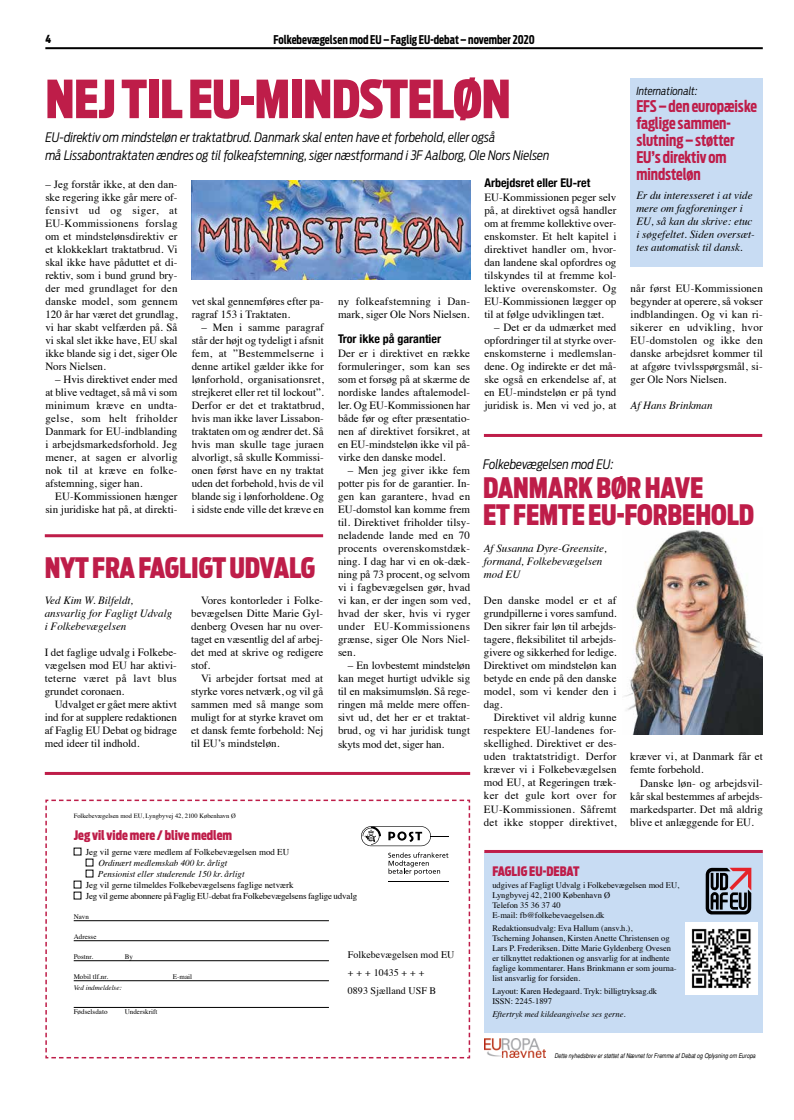
<style>
.page{position:relative;width:794px;height:1120px;background:#fff}
.page>*{position:absolute;margin:0;border:0;box-sizing:border-box;transform-origin:0 0}
.t1{font:900 extra-condensed 52px "Antenna";letter-spacing:-.01em;color:#be1d49}
.t2{font:900 extra-condensed 28px/27px "Antenna";letter-spacing:-.005em;color:#be1d49}
.t3{font:700 extra-condensed 16px/17px "Antenna";color:#be1d49}
.t4{font:italic 300 13px/18px "Antenna Condensed";color:#000}
.t5{font:900 extra-condensed 13px "Antenna";letter-spacing:.005em;color:#be1d49}
.t6{font:700 extra-condensed 12px "Antenna";letter-spacing:.005em;color:#000}
.t7{font:700 condensed 12px "Helvetica Neue";color:#000}
.t8{font:11px/13px "Times";color:#000;text-align:justify}
.t9{font:italic 11px/13px "Times";color:#000}
.t10{font:italic 300 11px "Antenna Condensed";color:#000}
.t11{font:900 extra-condensed 11px "Antenna";color:#000}
.t12{font:10px/18px "Times";letter-spacing:.005em;color:#000}
.t13{font:9px/11px "Times";letter-spacing:-.02em;color:#000}
.t14{font:italic 9px/11px "Times";color:#000}
.t15{font:9px "Times";color:#000}
.t16{font:8.5px/10px "Times";color:#000}
.t17{font:italic 8.5px "Times";color:#000}
.t18{font:7px "Times";letter-spacing:.005em;color:#000}
.t19{font:italic 7px "Times";letter-spacing:.005em;color:#000}
.t20{font:italic condensed 6.5px "Helvetica";color:#000}
.t21{font:6.5px "Times";color:#000}
</style>
<div class="page">
<svg style="left:45px;top:799px;width:425px;height:259px"></svg>
<div style="left:484px;top:852px;width:279px;height:180px;background:#c8dcf3"></div>
<hr style="left:45px;top:47px;width:718px;height:2px;background:#000">
<svg style="left:705px;top:868px;width:46px;height:46px"></svg>
<img style="left:685px;top:923px;width:72px;height:71px">
<hr style="left:45px;top:772px;width:425px;height:3px;background:#be1d49">
<hr style="left:484px;top:850px;width:279px;height:3px;background:#be1d49">
<img style="left:484px;top:1038px;width:61px;height:19px">
<img style="left:624px;top:529px;width:139px;height:205px">
<img style="left:192px;top:180px;width:278px;height:99px">
<div style="left:630px;top:78px;width:133px;height:188px;background:#c8dcf3"></div>
<hr style="left:484px;top:434px;width:278px;height:3px;background:#be1d49">
<hr style="left:45px;top:534px;width:278px;height:3px;background:#be1d49">
<p class="t11" style="left:45px;top:32px;width:7px">4</p>
<p class="t6" style="left:273px;top:32px;width:263px">Folkebevægelsen mod EU – Faglig EU-debat – november 2020</p>
<h1 class="t1" style="left:45px;top:65px;width:467px">NEJ TIL EU-MINDSTELØN</h1>
<p class="t4" style="left:45px;top:128px;width:505px">EU-direktiv om mindsteløn er traktatbrud. Danmark skal enten have et forbehold, eller også<br>må Lissabontraktaten ændres og til folkeafstemning, siger næstformand i 3F Aalborg, Ole Nors Nielsen</p>
<p class="t8" style="left:45px;top:177px;width:134px">– Jeg forstår ikke, at den dan&shy;ske regering ikke går mere of&shy;fensivt ud og siger, at EU-Kommissionens forslag om et mindstelønsdirektiv er et klokkeklart traktatbrud. Vi skal ikke have påduttet et di&shy;rektiv, som i bund grund bry&shy;der med grundlaget for den danske model, som gennem 120 år har været det grundlag, vi har skabt velfærden på. Så vi skal slet ikke have, EU skal ikke blande sig i det, siger Ole Nors Nielsen.</p>
<p class="t8" style="left:45px;top:372px;width:134px;text-indent:10px">– Hvis direktivet ender med at blive vedtaget, så må vi som minimum kræve en undta&shy;gelse, som helt friholder Danmark for EU-indblanding i arbejdsmarkedsforhold. Jeg mener, at sagen er alvorlig nok til at kræve en folke&shy;afstemning, siger han.</p>
<p class="t8" style="left:45px;top:489px;width:134px;text-align:right">EU-Kommissionen hænger sin juridiske hat på, at direkti-</p>
<p class="t10" style="left:636px;top:84px;width:63px">Internationalt:</p>
<h3 class="t3" style="left:636px;top:98px;width:122px">EFS – den europæiske faglige sammen&shy;slutning – støtter<br>EU’s direktiv om mindsteløn</h3>
<p class="t9" style="left:636px;top:188px;width:120px">Er du interesseret i at vide mere om fagforeninger i<br>EU, så kan du skrive: etuc i søgefeltet. Siden oversæt&shy;tes automatisk til dansk.</p>
<p class="t7" style="left:484px;top:173px;width:107px">Arbejdsret eller EU-ret</p>
<p class="t8" style="left:484px;top:190px;width:134px">EU-Kommissionen peger selv på, at direktivet også handler om at fremme kollektive over&shy;enskomster. Et helt kapitel i direktivet handler om, hvor&shy;dan landene skal opfordres og tilskyndes til at fremme kol&shy;lektive overenskomster. Og EU-Kommissionen lægger op til at følge udviklingen tæt.</p>
<p class="t8" style="left:484px;top:320px;width:134px;text-indent:10px">– Det er da udmærket med opfordringer til at styrke over&shy;enskomsterne i medlemslan&shy;dene. Og indirekte er det må&shy;ske også en erkendelse af, at en EU-mindsteløn er på tynd juridisk is. Men vi ved jo, at</p>
<p class="t8" style="left:630px;top:281px;width:134px">når først EU-Kommissionen begynder at operere, så vokser indblandingen. Og vi kan ri&shy;sikerer en udvikling, hvor EU-domstolen og ikke den danske arbejdsret kommer til at afgøre tvivlsspørgsmål, si&shy;ger Ole Nors Nielsen.</p>
<p class="t9" style="left:630px;top:398px;width:83px">Af Hans Brinkman</p>
<p class="t8" style="left:192px;top:294px;width:134px">vet skal gennemføres efter pa&shy;ragraf 153 i Traktaten.</p>
<p class="t8" style="left:192px;top:320px;width:134px;text-indent:10px">– Men i samme paragraf står der højt og tydeligt i afsnit fem, at ”Bestemmelserne i denne artikel gælder ikke for lønforhold, organisationsret, strejkeret eller ret til lockout”.<br>Derfor er det et traktatbrud, hvis man ikke laver Lissabon&shy;traktaten om og ændrer det. Så hvis man skulle tage juraen alvorligt, så skulle Kommissi&shy;onen først have en ny traktat uden det forbehold, hvis de vil blande sig i lønforholdene. Og i sidste ende ville det kræve en</p>
<p class="t8" style="left:338px;top:294px;width:134px">ny folkeafstemning i Dan&shy;mark, siger Ole Nors Nielsen.</p>
<p class="t7" style="left:338px;top:329px;width:104px">Tror ikke på garantier</p>
<p class="t8" style="left:338px;top:346px;width:134px">Der er i direktivet en række formuleringer, som kan ses som et forsøg på at skærme de nordiske landes aftalemodel&shy;ler. Og EU-Kommissionen har både før og efter præsentatio&shy;nen af direktivet forsikret, at en EU-mindsteløn ikke vil på&shy;virke den danske model.</p>
<p class="t8" style="left:338px;top:463px;width:134px;text-indent:10px">– Men jeg giver ikke fem potter pis for de garantier. In&shy;gen kan garantere, hvad en EU-domstol kan komme frem til. Direktivet friholder tilsy&shy;neladende lande med en 70 procents overenskomstdæk&shy;ning. I dag har vi en ok-dæk&shy;ning på 73 procent, og selvom vi i fagbevægelsen gør, hvad vi kan, er der ingen som ved, hvad der sker, hvis vi ryger under EU-Kommissionens grænse, siger Ole Nors Niel&shy;sen.</p>
<p class="t8" style="left:338px;top:658px;width:134px;text-indent:10px">– En lovbestemt mindsteløn kan meget hurtigt udvikle sig til en maksimumsløn. Så rege&shy;ringen må melde mere offen&shy;sivt ud, det her er et traktat&shy;brud, og vi har juridisk tungt skyts mod det, siger han.</p>
<p class="t4" style="left:483px;top:455px;width:132px">Folkebevægelsen mod EU:</p>
<h2 class="t2" style="left:483px;top:475px;width:272px">DANMARK BØR HAVE<br>ET FEMTE EU-FORBEHOLD</h2>
<p class="t9" style="left:484px;top:541px;width:124px">Af Susanna Dyre-Greensite, formand, Folkebevægelsen mod EU</p>
<p class="t8" style="left:484px;top:593px;width:134px">Den danske model er et af grundpillerne i vores samfund.<br>Den sikrer fair løn til arbejds&shy;tagere, fleksibilitet til arbejds&shy;givere og sikkerhed for ledige.<br>Direktivet om mindsteløn kan betyde en ende på den danske model, som vi kender den i dag.</p>
<p class="t8" style="left:484px;top:710px;width:134px;text-indent:10px">Direktivet vil aldrig kunne respektere EU-landenes for&shy;skellighed. Direktivet er des&shy;uden traktatstridigt. Derfor kræver vi i Folkebevægelsen mod EU, at Regeringen træk&shy;ker det gule kort over for EU-Kommissionen. Såfremt det ikke stopper direktivet,</p>
<h2 class="t2" style="left:45px;top:555px;width:272px">NYT FRA FAGLIGT UDVALG</h2>
<p class="t9" style="left:45px;top:593px;width:129px">Ved Kim W. Bilfeldt, ansvarlig for Fagligt Udvalg i Folkebevægelsen</p>
<p class="t8" style="left:45px;top:645px;width:134px">I det faglige udvalg i Folkebe&shy;vægelsen mod EU har aktivi&shy;teterne været på lavt blus grundet coronaen.</p>
<p class="t8" style="left:45px;top:697px;width:134px;text-indent:10px">Udvalget er gået mere aktivt ind for at supplere redaktionen af Faglig EU Debat og bidrage med ideer til indhold.</p>
<p class="t8" style="left:191px;top:593px;width:134px;text-indent:10px">Vores kontorleder i Folke&shy;bevægelsen Ditte Marie Gyl&shy;denberg Ovesen har nu over&shy;taget en væsentlig del af arbej&shy;det med at skrive og redigere stof.</p>
<p class="t8" style="left:191px;top:671px;width:134px;text-indent:10px">Vi arbejder fortsat med at styrke vores netværk, og vil gå sammen med så mange som muligt for at styrke kravet om et dansk femte forbehold: Nej til EU’s mindsteløn.</p>
<p class="t8" style="left:630px;top:749px;width:134px">kræver vi, at Danmark får et femte forbehold.</p>
<p class="t8" style="left:630px;top:775px;width:134px;text-indent:10px">Danske løn- og arbejdsvil&shy;kår skal bestemmes af arbejds&shy;markedsparter. Det må aldrig blive et anlæggende for EU.</p>
<p class="t21" style="left:74px;top:810px;width:163px">Folkebevægelsen mod EU, Lyngbyvej 42, 2100 København Ø</p>
<p class="t5" style="left:74px;top:826px;width:160px">Jeg vil vide mere / blive medlem</p>
<p class="t15" style="left:86px;top:843px;width:205px">Jeg vil gerne være medlem af Folkebevægelsen mod EU</p>
<p class="t14" style="left:98px;top:857px;width:148px">Ordinært medlemskab 400 kr. årligt<br>Pensionist eller studerende 150 kr. årligt</p>
<p class="t13" style="left:86px;top:878px;width:273px">Jeg vil gerne tilmeldes Folkebevægelsens faglige netværk<br>Jeg vil gerne abonnere på Faglig EU-debat fra Folkebevægelsens faglige udvalg</p>
<p class="t18" style="left:74px;top:910px;width:17px">Navn</p>
<p class="t18" style="left:74px;top:930px;width:24px">Adresse</p>
<p class="t18" style="left:74px;top:950px;width:21px">Postnr.</p>
<p class="t18" style="left:125px;top:950px;width:10px">By</p>
<p class="t18" style="left:74px;top:970px;width:36px">Mobil tlf.nr.</p>
<p class="t18" style="left:173px;top:970px;width:21px">E-mail</p>
<p class="t19" style="left:74px;top:981px;width:50px">Ved indmeldelse:</p>
<p class="t18" style="left:74px;top:1005px;width:35px">Fødselsdato</p>
<p class="t18" style="left:125px;top:1005px;width:34px">Underskrift</p>
<p class="t12" style="left:348px;top:945px;width:108px">Folkebevægelsen mod EU + + + 10435 + + +<br>0893 Sjælland USF B</p>
<p class="t5" style="left:492px;top:863px;width:89px">FAGLIG EU-DEBAT</p>
<p class="t16" style="left:492px;top:880px;width:188px">udgives af Fagligt Udvalg i Folkebevægelsen mod EU, Lyngbyvej 42, 2100 København Ø<br>Telefon 35 36 37 40<br>E-mail: fb@folkebevaegelsen.dk</p>
<p class="t16" style="left:492px;top:922px;width:186px">Redaktionsudvalg: Eva Hallum (ansv.h.),<br>Tscherning Johansen, Kirsten Anette Christensen og Lars P. Frederiksen. Ditte Marie Gyldenberg Ovesen er tilknyttet redaktionen og ansvarlig for at indhente faglige kommentarer. Hans Brinkmann er som journa&shy;list ansvarlig for forsiden.</p>
<p class="t16" style="left:492px;top:985px;width:166px">Layout: Karen Hedegaard. Tryk: billigtryksag.dk<br>ISSN: 2245-1897</p>
<p class="t17" style="left:492px;top:1006px;width:135px">Eftertryk med kildeangivelse ses gerne.</p>
<p class="t20" style="left:554px;top:1052px;width:203px">Dette nyhedsbrev er støttet af Nævnet for Fremme af Debat og Oplysning om Europa</p>
</div>
